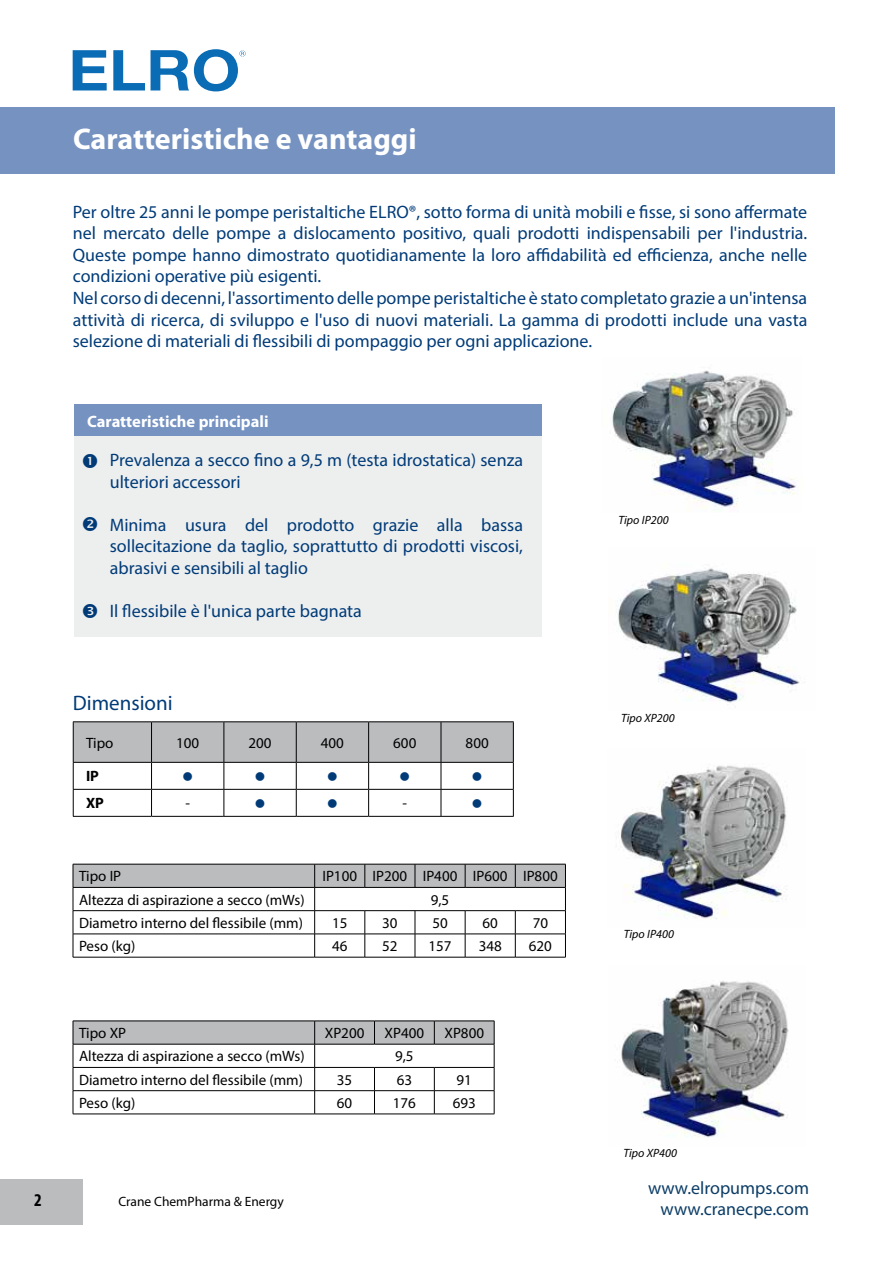
<style>
.page{position:relative;width:893px;height:1263px;background:#fff}
.page>*{position:absolute;margin:0;border:0;box-sizing:border-box;transform-origin:0 0}
.t1{font:700 30px "Myriad Pro";color:#fff}
.t2{font:21px "Myriad Pro";color:#003b78}
.t3{font:18px/21.6px "Myriad Pro";color:#003b78}
.t4{font:18px/21.6px "Myriad Pro";color:#0c3d66;text-align:right}
.t5{font:700 condensed 18px "Myriad Pro";color:#000}
.t6{font:700 16.5px "Myriad Pro";color:#fff}
.t7{font:15px "Myriad Pro";color:#000}
.t8{font:15px "Wingdings";color:#003b78}
.t9{font:700 15px "Myriad Pro";color:#000}
.t10{font:13.5px "Myriad Pro";color:#000}
.t11{font:italic 12px "Myriad Pro";color:#000}
</style>
<div class="page">
<div style="left:0;top:1179px;width:83px;height:45px;background:#babcbe"></div>
<div style="left:0;top:107px;width:835px;height:66px;background:#7592c1"></div>
<svg style="left:73px;top:50px;width:34px;height:40px"></svg>
<svg style="left:113px;top:50px;width:32px;height:40px"></svg>
<svg style="left:151px;top:49px;width:95px;height:42px"></svg>
<div style="left:74px;top:406px;width:468px;height:230px;background:#edeeee"></div>
<div style="left:74px;top:404px;width:468px;height:32px;background:#7592c1"></div>
<hr style="left:73px;top:957px;width:242px;height:1px;background:#000">
<hr style="left:315px;top:957px;width:50px;height:1px;background:#000">
<hr style="left:365px;top:957px;width:50px;height:1px;background:#000">
<hr style="left:415px;top:957px;width:50px;height:1px;background:#000">
<hr style="left:465px;top:957px;width:50px;height:1px;background:#000">
<hr style="left:515px;top:957px;width:51px;height:1px;background:#000">
<svg style="left:73px;top:864px;width:493px;height:93px"></svg>
<hr style="left:73px;top:721px;width:79px;height:1px;background:#000">
<hr style="left:152px;top:721px;width:72px;height:1px;background:#000">
<hr style="left:224px;top:721px;width:72px;height:1px;background:#000">
<hr style="left:296px;top:721px;width:73px;height:1px;background:#000">
<hr style="left:369px;top:721px;width:72px;height:1px;background:#000">
<hr style="left:441px;top:721px;width:73px;height:1px;background:#000">
<svg style="left:73px;top:722px;width:441px;height:94px"></svg>
<hr style="left:73px;top:816px;width:79px;height:1px;background:#000">
<hr style="left:152px;top:816px;width:72px;height:1px;background:#000">
<hr style="left:224px;top:816px;width:72px;height:1px;background:#000">
<hr style="left:296px;top:816px;width:73px;height:1px;background:#000">
<hr style="left:369px;top:816px;width:72px;height:1px;background:#000">
<hr style="left:441px;top:816px;width:73px;height:1px;background:#000">
<hr style="left:73px;top:1114px;width:242px;height:1px;background:#000">
<hr style="left:315px;top:1114px;width:59px;height:1px;background:#000">
<hr style="left:374px;top:1114px;width:60px;height:1px;background:#000">
<hr style="left:434px;top:1114px;width:60px;height:1px;background:#000">
<svg style="left:73px;top:1021px;width:422px;height:93px"></svg>
<img style="left:618px;top:765px;width:169px;height:154px">
<img style="left:621px;top:981px;width:168px;height:157px">
<img style="left:612px;top:370px;width:184px;height:142px">
<img style="left:616px;top:568px;width:189px;height:135px">
<p class="t5" style="left:34px;top:1190px;width:9px">2</p>
<h1 class="t1" style="left:73px;top:122px;width:345px">Caratteristiche e vantaggi</h1>
<p class="t3" style="left:73px;top:201px;width:736px">Per oltre 25 anni le pompe peristaltiche ELRO®, sotto forma di unità mobili e fisse, si sono affermate nel mercato delle pompe a dislocamento positivo, quali prodotti indispensabili per l'industria.<br>Queste pompe hanno dimostrato quotidianamente la loro affidabilità ed efficienza, anche nelle condizioni operative più esigenti.<br>Nel corso di decenni, l'assortimento delle pompe peristaltiche è stato completato grazie a un'intensa attività di ricerca, di sviluppo e l'uso di nuovi materiali. La gamma di prodotti include una vasta selezione di materiali di flessibili di pompaggio per ogni applicazione.</p>
<p class="t6" style="left:87px;top:413px;width:183px">Caratteristiche principali</p>
<p class="t3" style="left:110px;top:449px;width:415px">Prevalenza a secco fino a 9,5 m (testa idrostatica) senza ulteriori accessori</p>
<p class="t3" style="left:110px;top:514px;width:415px;text-align:justify">Minima usura del prodotto grazie alla bassa sollecitazione da taglio, soprattutto di prodotti viscosi, abrasivi e sensibili al taglio</p>
<p class="t3" style="left:110px;top:600px;width:254px">Il flessibile è l'unica parte bagnata</p>
<p class="t2" style="left:73px;top:690px;width:101px">Dimensioni</p>
<p class="t7" style="left:86px;top:733px;width:29px">Tipo</p>
<p class="t7" style="left:176px;top:733px;width:25px">100</p>
<p class="t7" style="left:249px;top:733px;width:25px">200</p>
<p class="t7" style="left:321px;top:733px;width:25px">400</p>
<p class="t7" style="left:393px;top:733px;width:25px">600</p>
<p class="t7" style="left:466px;top:733px;width:25px">800</p>
<p class="t9" style="left:86px;top:768px;width:14px">IP</p>
<p class="t8" style="left:182px;top:768px;width:13px">●</p>
<p class="t8" style="left:254px;top:768px;width:13px">●</p>
<p class="t8" style="left:327px;top:768px;width:13px">●</p>
<p class="t8" style="left:399px;top:768px;width:13px">●</p>
<p class="t8" style="left:472px;top:768px;width:13px">●</p>
<p class="t9" style="left:86px;top:795px;width:19px">XP</p>
<p class="t7" style="left:185px;top:794px;width:6px">-</p>
<p class="t8" style="left:254px;top:795px;width:13px">●</p>
<p class="t8" style="left:327px;top:795px;width:13px">●</p>
<p class="t7" style="left:402px;top:794px;width:6px">-</p>
<p class="t8" style="left:472px;top:795px;width:13px">●</p>
<p class="t7" style="left:79px;top:867px;width:44px">Tipo IP</p>
<p class="t7" style="left:322px;top:867px;width:237px">IP100 IP200 IP400 IP600 IP800</p>
<p class="t7" style="left:79px;top:890px;width:227px">Altezza di aspirazione a secco (mWs)</p>
<p class="t7" style="left:431px;top:890px;width:20px">9,5</p>
<p class="t7" style="left:79px;top:914px;width:226px">Diametro interno del flessibile (mm)</p>
<p class="t7" style="left:332px;top:914px;width:17px">15</p>
<p class="t7" style="left:382px;top:914px;width:17px">30</p>
<p class="t7" style="left:432px;top:914px;width:17px">50</p>
<p class="t7" style="left:483px;top:914px;width:17px">60</p>
<p class="t7" style="left:533px;top:914px;width:17px">70</p>
<p class="t7" style="left:79px;top:937px;width:58px">Peso (kg)</p>
<p class="t7" style="left:332px;top:937px;width:17px">46</p>
<p class="t7" style="left:382px;top:937px;width:17px">52</p>
<p class="t7" style="left:429px;top:937px;width:25px">157</p>
<p class="t7" style="left:479px;top:937px;width:25px">348</p>
<p class="t7" style="left:529px;top:937px;width:25px">620</p>
<p class="t7" style="left:79px;top:1024px;width:49px">Tipo XP</p>
<p class="t7" style="left:325px;top:1024px;width:41px">XP200</p>
<p class="t7" style="left:385px;top:1024px;width:41px">XP400</p>
<p class="t7" style="left:444px;top:1024px;width:41px">XP800</p>
<p class="t7" style="left:79px;top:1047px;width:227px">Altezza di aspirazione a secco (mWs)</p>
<p class="t7" style="left:395px;top:1047px;width:20px">9,5</p>
<p class="t7" style="left:79px;top:1070px;width:226px">Diametro interno del flessibile (mm)</p>
<p class="t7" style="left:337px;top:1070px;width:17px">35</p>
<p class="t7" style="left:397px;top:1070px;width:17px">63</p>
<p class="t7" style="left:457px;top:1070px;width:17px">91</p>
<p class="t7" style="left:79px;top:1094px;width:58px">Peso (kg)</p>
<p class="t7" style="left:337px;top:1094px;width:17px">60</p>
<p class="t7" style="left:393px;top:1094px;width:25px">176</p>
<p class="t7" style="left:453px;top:1094px;width:25px">693</p>
<p class="t10" style="left:118px;top:1193px;width:167px">Crane ChemPharma &amp; Energy</p>
<p class="t11" style="left:619px;top:513px;width:51px">Tipo IP200</p>
<p class="t11" style="left:621px;top:710px;width:55px">Tipo XP200</p>
<p class="t11" style="left:624px;top:926px;width:51px">Tipo IP400</p>
<p class="t11" style="left:623px;top:1145px;width:55px">Tipo XP400</p>
<p class="t4" style="left:648px;top:1176px;width:162px">www.elropumps.com www.cranecpe.com</p>
</div>
